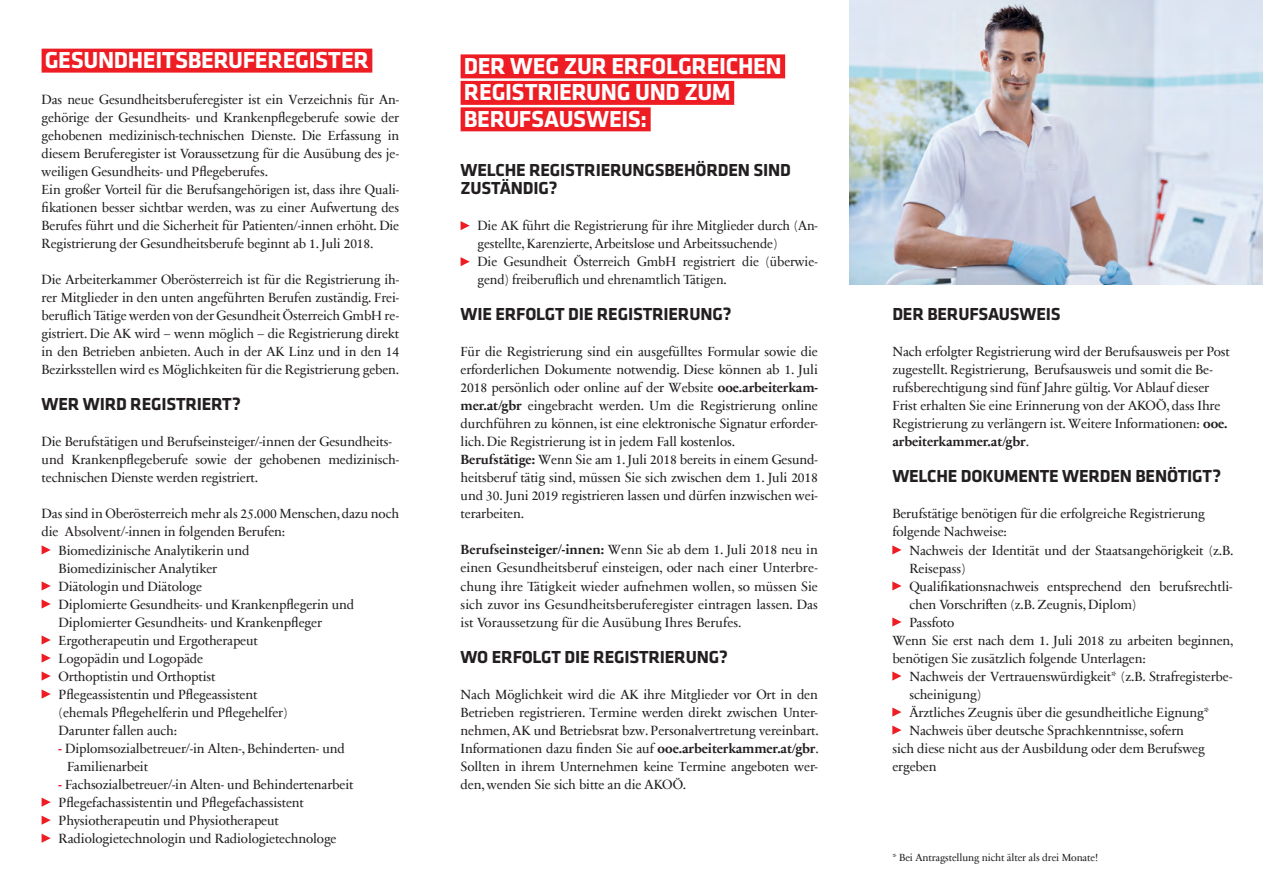
<style>
.page{position:relative;width:1263px;height:896px;background:#fff}
.page>*{position:absolute;margin:0;border:0;box-sizing:border-box;transform-origin:0 0}
.t1{font:700 24px/26.4px "Klavika Basic";letter-spacing:-.015em;color:#fff}
.t2{font:700 18px/18px "Klavika Basic";letter-spacing:-.01em;color:#231f20}
.t3{font:13.5px/18px "Sabon Next Com";letter-spacing:-.01em;color:#231f20}
.t4{font:10.5px "Sabon Next Com";letter-spacing:-.01em;color:#231f20}
.s1{font-weight:700;color:#ee1d23}
.s2{font-weight:700}
</style>
<div class="page">
<div style="left:42px;top:49px;width:330px;height:24px;background:#ee1d23"></div>
<svg style="left:42px;top:545px;width:9px;height:9px"></svg>
<svg style="left:42px;top:581px;width:9px;height:9px"></svg>
<svg style="left:42px;top:599px;width:9px;height:9px"></svg>
<svg style="left:42px;top:635px;width:9px;height:9px"></svg>
<svg style="left:42px;top:653px;width:9px;height:9px"></svg>
<svg style="left:42px;top:671px;width:9px;height:9px"></svg>
<svg style="left:42px;top:689px;width:9px;height:9px"></svg>
<svg style="left:42px;top:798px;width:9px;height:8px"></svg>
<svg style="left:42px;top:816px;width:9px;height:8px"></svg>
<svg style="left:42px;top:834px;width:9px;height:8px"></svg>
<div style="left:460px;top:54px;width:325px;height:24px;background:#ee1d23"></div>
<div style="left:460px;top:81px;width:274px;height:24px;background:#ee1d23"></div>
<div style="left:460px;top:107px;width:190px;height:24px;background:#ee1d23"></div>
<svg style="left:460px;top:221px;width:10px;height:9px"></svg>
<svg style="left:460px;top:257px;width:10px;height:9px"></svg>
<svg style="left:892px;top:545px;width:9px;height:9px"></svg>
<svg style="left:892px;top:581px;width:9px;height:9px"></svg>
<svg style="left:892px;top:617px;width:9px;height:9px"></svg>
<svg style="left:892px;top:671px;width:9px;height:9px"></svg>
<svg style="left:892px;top:707px;width:9px;height:9px"></svg>
<svg style="left:892px;top:725px;width:9px;height:9px"></svg>
<img style="left:849px;top:0;width:413px;height:284px">
<h1 class="t1" style="left:45px;top:46px;width:325px">GESUNDHEITSBERUFEREGISTER</h1>
<p class="t3" style="left:42px;top:90px;width:359px">Das neue Gesundheitsberuferegister ist ein Verzeichnis für An&shy;gehörige der Gesundheits- und Krankenpflegeberufe sowie der gehobenen medizinisch-technischen Dienste. Die Erfassung in diesem Beruferegister ist Voraussetzung für die Ausübung des je&shy;weiligen Gesundheits- und Pflegeberufes.<br>Ein großer Vorteil für die Berufsangehörigen ist, dass ihre Quali&shy;fikationen besser sichtbar werden, was zu einer Aufwertung des Berufes führt und die Sicherheit für Patienten/-innen erhöht. Die Registrierung der Gesundheitsberufe beginnt ab 1. Juli 2018.</p>
<p class="t3" style="left:42px;top:270px;width:359px;text-align:justify">Die Arbeiterkammer Oberösterreich ist für die Registrierung ih&shy;rer Mitglieder in den unten angeführten Berufen zuständig. Frei&shy;beruflich Tätige werden von der Gesundheit Österreich GmbH re&shy;gistriert. Die AK wird – wenn möglich – die Registrierung direkt in den Betrieben anbieten. Auch in der AK Linz und in den 14<br>Bezirksstellen wird es Möglichkeiten für die Registrierung geben.</p>
<h2 class="t2" style="left:42px;top:394px;width:201px">WER WIRD REGISTRIERT?</h2>
<p class="t3" style="left:42px;top:432px;width:359px">Die Berufstätigen und Berufseinsteiger/-innen der Gesundheits&shy;und Krankenpflegeberufe sowie der gehobenen medizinisch&shy;technischen Dienste werden registriert.</p>
<p class="t3" style="left:42px;top:504px;width:359px">Das sind in Oberösterreich mehr als 25.000 Menschen, dazu noch</p>
<p class="t3" style="left:42px;top:522px;width:245px">die Absolvent/-innen in folgenden Berufen:</p>
<p class="t3" style="left:59px;top:540px;width:192px">Biomedizinische Analytikerin und</p>
<p class="t3" style="left:59px;top:558px;width:160px">Biomedizinischer Analytiker</p>
<p class="t3" style="left:59px;top:576px;width:145px">Diätologin und Diätologe</p>
<p class="t3" style="left:59px;top:594px;width:297px">Diplomierte Gesundheits- und Krankenpflegerin und</p>
<p class="t3" style="left:59px;top:612px;width:265px">Diplomierter Gesundheits- und Krankenpfleger</p>
<p class="t3" style="left:59px;top:630px;width:201px">Ergotherapeutin und Ergotherapeut</p>
<p class="t3" style="left:59px;top:648px;width:146px">Logopädin und Logopäde</p>
<p class="t3" style="left:59px;top:666px;width:158px">Orthoptistin und Orthoptist</p>
<p class="t3" style="left:59px;top:684px;width:200px">Pflegeassistentin und Pflegeassistent</p>
<p class="t3" style="left:59px;top:702px;width:230px">(ehemals Pflegehelferin und Pflegehelfer)</p>
<p class="t3" style="left:59px;top:720px;width:120px">Darunter fallen auch:</p>
<p class="t3" style="left:67px;top:738px;width:279px;text-indent:-8px"><span class="s1">-</span> Diplomsozialbetreuer/-in Alten-, Behinderten- und<br>Familienarbeit</p>
<p class="t3" style="left:59px;top:774px;width:296px"><span class="s1">-</span> Fachsozialbetreuer/-in Alten- und Behindertenarbeit Pflegefachassistentin und Pflegefachassistent Physiotherapeutin und Physiotherapeut Radiologietechnologin und Radiologietechnologe</p>
<h1 class="t1" style="left:464px;top:52px;width:319px">DER WEG ZUR ERFOLGREICHEN<br>REGISTRIERUNG UND ZUM<br>BERUFSAUSWEIS:</h1>
<h2 class="t2" style="left:460px;top:160px;width:332px">WELCHE REGISTRIERUNGSBEHÖRDEN SIND<br>ZUSTÄNDIG?</h2>
<p class="t3" style="left:477px;top:216px;width:342px">Die AK führt die Registrierung für ihre Mitglieder durch (An&shy;gestellte, Karenzierte, Arbeitslose und Arbeitssuchende)<br>Die Gesundheit Österreich GmbH registriert die (überwie&shy;gend) freiberuflich und ehrenamtlich Tätigen.</p>
<h2 class="t2" style="left:460px;top:304px;width:272px">WIE ERFOLGT DIE REGISTRIERUNG?</h2>
<p class="t3" style="left:460px;top:342px;width:359px">Für die Registrierung sind ein ausgefülltes Formular sowie die erforderlichen Dokumente notwendig. Diese können ab 1. Juli 2018 persönlich oder online auf der Website <span class="s2">ooe.arbeiterkam&shy;mer.at/gbr</span> eingebracht werden. Um die Registrierung online durchführen zu können, ist eine elektronische Signatur erforder&shy;lich. Die Registrierung ist in jedem Fall kostenlos.<br><span class="s2">Berufstätige:</span> Wenn Sie am 1. Juli 2018 bereits in einem Gesund&shy;heitsberuf tätig sind, müssen Sie sich zwischen dem 1. Juli 2018 und 30. Juni 2019 registrieren lassen und dürfen inzwischen wei&shy;terarbeiten.</p>
<p class="t3" style="left:460px;top:540px;width:359px;text-align:justify"><span class="s2">Berufseinsteiger/-innen:</span> Wenn Sie ab dem 1. Juli 2018 neu in einen Gesundheitsberuf einsteigen, oder nach einer Unterbre&shy;chung ihre Tätigkeit wieder aufnehmen wollen, so müssen Sie sich zuvor ins Gesundheitsberuferegister eintragen lassen. Das ist Voraussetzung für die Ausübung Ihres Berufes.</p>
<h2 class="t2" style="left:460px;top:646px;width:269px">WO ERFOLGT DIE REGISTRIERUNG?</h2>
<p class="t3" style="left:460px;top:684px;width:360px;text-align:justify">Nach Möglichkeit wird die AK ihre Mitglieder vor Ort in den Betrieben registrieren. Termine werden direkt zwischen Unter&shy;nehmen, AK und Betriebsrat bzw. Personalvertretung vereinbart.<br>Informationen dazu finden Sie auf <span class="s2">ooe.arbeiterkammer.at/gbr</span>.<br>Sollten in ihrem Unternehmen keine Termine angeboten wer&shy;den, wenden Sie sich bitte an die AKOÖ.</p>
<h2 class="t2" style="left:892px;top:304px;width:170px">DER BERUFSAUSWEIS</h2>
<p class="t3" style="left:892px;top:342px;width:339px">Nach erfolgter Registrierung wird der Berufsausweis per Post zugestellt. Registrierung, Berufsausweis und somit die Be&shy;rufsberechtigung sind fünf Jahre gültig. Vor Ablauf dieser Frist erhalten Sie eine Erinnerung von der AKOÖ, dass Ihre Registrierung zu verlängern ist. Weitere Informationen: <span class="s2">ooe. arbeiterkammer.at/gbr</span>.</p>
<h2 class="t2" style="left:892px;top:466px;width:330px">WELCHE DOKUMENTE WERDEN BENÖTIGT?</h2>
<p class="t3" style="left:892px;top:504px;width:314px">Berufstätige benötigen für die erfolgreiche Registrierung folgende Nachweise:</p>
<p class="t3" style="left:909px;top:540px;width:326px">Nachweis der Identität und der Staatsangehörigkeit (z.B.</p>
<p class="t3" style="left:909px;top:558px;width:58px">Reisepass)</p>
<p class="t3" style="left:909px;top:576px;width:325px">Qualifikationsnachweis entsprechend den berufsrechtli-</p>
<p class="t3" style="left:909px;top:594px;width:229px">chen Vorschriften (z.B. Zeugnis, Diplom)</p>
<p class="t3" style="left:909px;top:612px;width:46px">Passfoto</p>
<p class="t3" style="left:892px;top:630px;width:343px">Wenn Sie erst nach dem 1. Juli 2018 zu arbeiten beginnen,</p>
<p class="t3" style="left:892px;top:648px;width:255px">benötigen Sie zusätzlich folgende Unterlagen:</p>
<p class="t3" style="left:909px;top:666px;width:325px">Nachweis der Vertrauenswürdigkeit* (z.B. Strafregisterbe-</p>
<p class="t3" style="left:909px;top:684px;width:73px">scheinigung)</p>
<p class="t3" style="left:909px;top:702px;width:301px">Ärztliches Zeugnis über die gesundheitliche Eignung*</p>
<p class="t3" style="left:909px;top:720px;width:276px">Nachweis über deutsche Sprachkenntnisse, sofern</p>
<p class="t3" style="left:892px;top:738px;width:314px">sich diese nicht aus der Ausbildung oder dem Berufsweg</p>
<p class="t3" style="left:892px;top:756px;width:46px">ergeben</p>
<p class="t4" style="left:892px;top:848px;width:207px">* Bei Antragstellung nicht älter als drei Monate!</p>
</div>
